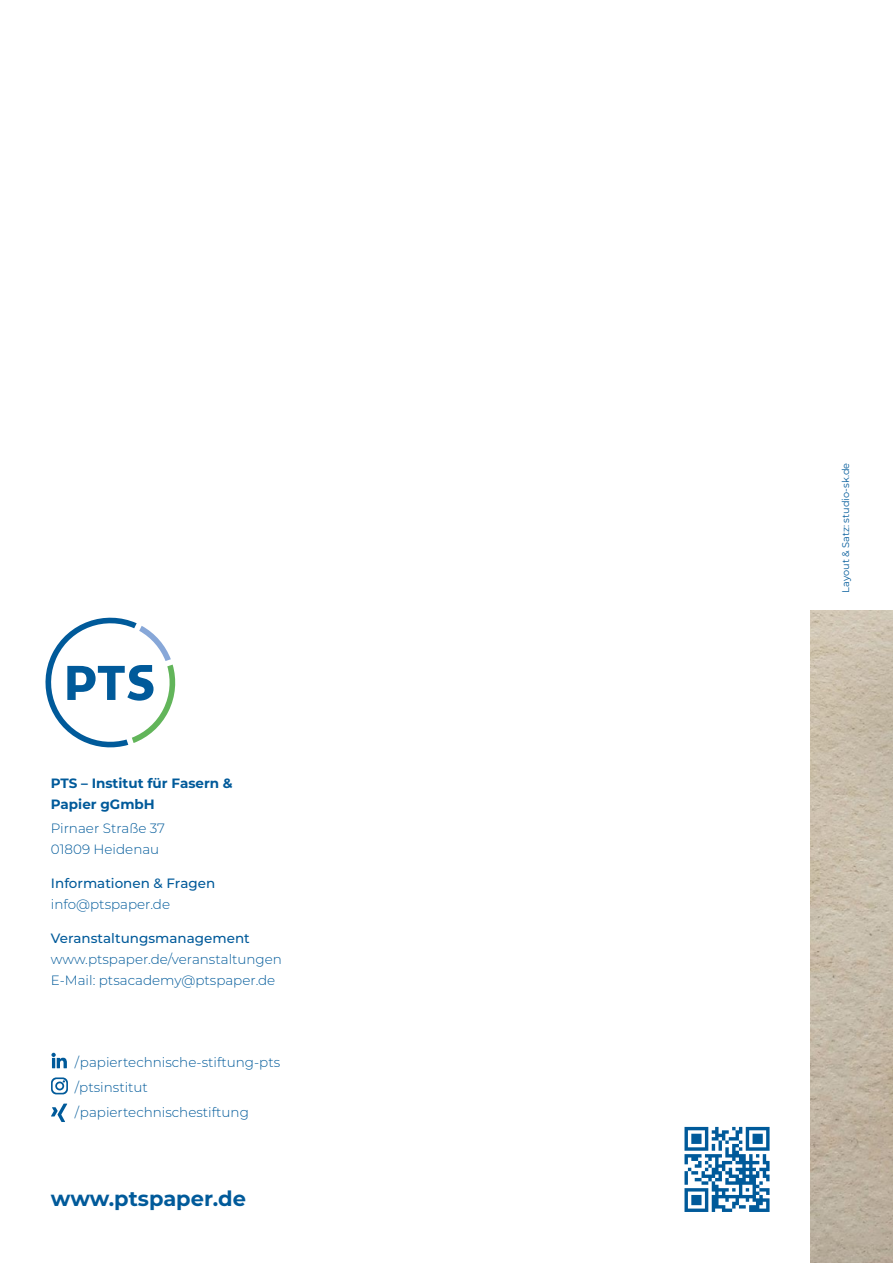
<style>
.page{position:relative;width:893px;height:1263px;background:#fff}
.page>*{position:absolute;margin:0;border:0;box-sizing:border-box;transform-origin:0 0}
.t1{font:700 21px "Montserrat";color:#005a9a}
.t2{font:300 13.5px/21px "Montserrat";color:#005a9a}
.t3{font:500 13.5px/21px "Montserrat";color:#005a9a}
.t4{font:700 13.5px/21px "Montserrat";color:#005a9a}
.t5{font:9.75px "Montserrat";color:#005a9a}
.s1{font-weight:300}
.s2{font-weight:500}
</style>
<div class="page">
<svg style="left:684px;top:1127px;width:86px;height:85px"></svg>
<svg style="left:45px;top:617px;width:131px;height:131px"></svg>
<img style="left:810px;top:610px;width:83px;height:653px">
<svg style="left:51px;top:1053px;width:16px;height:15px"></svg>
<svg style="left:51px;top:1103px;width:16px;height:19px"></svg>
<svg style="left:51px;top:1077px;width:17px;height:17px"></svg>
<p class="t4" style="left:51px;top:772px;width:183px">PTS – Institut für Fasern &amp;<br>Papier gGmbH</p>
<p class="t2" style="left:51px;top:818px;width:116px">Pirnaer Straße 37<br>01809 Heidenau</p>
<p class="t3" style="left:51px;top:872px;width:166px">Informationen &amp; Fragen <span class="s1">info@ptspaper.de</span></p>
<p class="t2" style="left:51px;top:927px;width:232px"><span class="s2">Veranstaltungsmanagement </span>www.ptspaper.de/veranstaltungen<br>E-Mail: ptsacademy@ptspaper.de</p>
<p class="t2" style="left:75px;top:1051px;width:207px">/papiertechnische-stiftung-pts</p>
<p class="t2" style="left:75px;top:1076px;width:75px">/ptsinstitut</p>
<p class="t2" style="left:75px;top:1101px;width:176px">/papiertechnischestiftung</p>
<p class="t1" style="left:51px;top:1184px;width:197px">www.ptspaper.de</p>
<p class="t5" style="left:839px;top:593px;width:131px;rotate:-90deg">Layout &amp; Satz: studio-sk.de</p>
</div>
